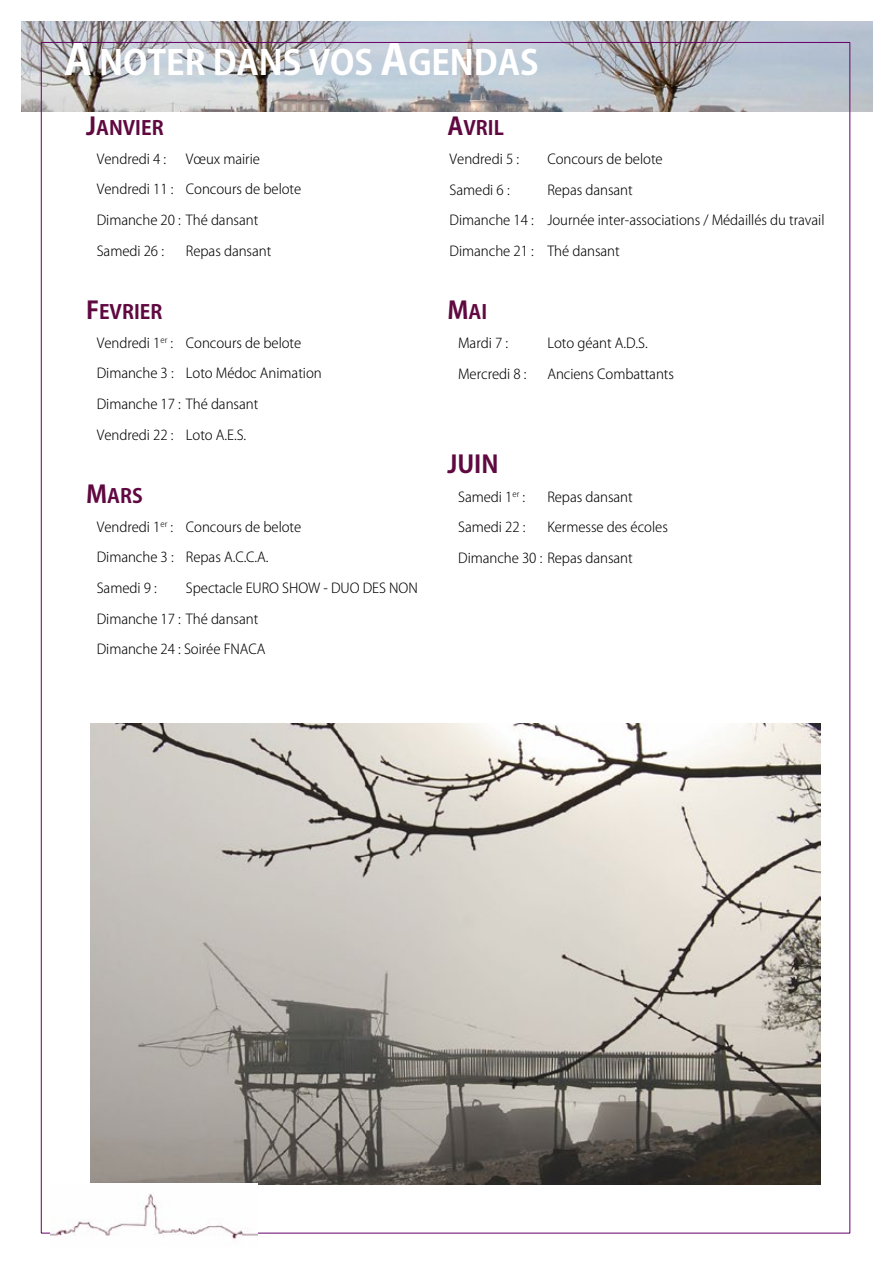
<style>
.page{position:relative;width:894px;height:1263px;background:#fff}
.page>*{position:absolute;margin:0;border:0;box-sizing:border-box;transform-origin:0 0}
.t1{font:700 33.9px "Koz Go Pr 6 N";color:#fff}
.t2{font:700 24.15px "Koz Go Pr 6 N";color:#600941}
.t3{font:700 19.5px "Koz Go Pr 6 N";color:#600941}
.t4{font:300 13.65px "Koz Go Pr 6 N";letter-spacing:-.005em;color:#000}
.s1{font-size:42.15px}
.s2{font-size:24.15px}
</style>
<div class="page">
<img style="left:21px;top:21px;width:850px;height:90px">
<img style="left:91px;top:724px;width:729px;height:460px">
<img style="left:50px;top:1194px;width:207px;height:46px">
<h1 class="t1" style="left:64px;top:43px;width:476px"><span class="s1">A</span> NOTER DANS VOS <span class="s1">A</span>GENDAS</h1>
<h3 class="t3" style="left:86px;top:117px;width:79px"><span class="s2">J</span>ANVIER</h3>
<p class="t4" style="left:97px;top:151px;width:71px">Vendredi 4 :</p>
<p class="t4" style="left:186px;top:151px;width:75px">Vœux mairie</p>
<p class="t4" style="left:97px;top:182px;width:206px">Vendredi 11 : Concours de belote</p>
<p class="t4" style="left:97px;top:212px;width:163px">Dimanche 20 : Thé dansant</p>
<p class="t4" style="left:97px;top:243px;width:69px">Samedi 26 :</p>
<p class="t4" style="left:186px;top:243px;width:87px">Repas dansant</p>
<h3 class="t3" style="left:86px;top:300px;width:78px"><span class="s2">F</span>EVRIER</h3>
<p class="t4" style="left:97px;top:335px;width:206px">Vendredi 1<sup>er</sup> : Concours de belote</p>
<p class="t4" style="left:97px;top:366px;width:226px">Dimanche 3 : Loto Médoc Animation</p>
<p class="t4" style="left:97px;top:396px;width:163px">Dimanche 17 : Thé dansant</p>
<p class="t4" style="left:97px;top:427px;width:151px">Vendredi 22 : Loto A.E.S.</p>
<h3 class="t3" style="left:86px;top:484px;width:58px"><span class="s2">M</span>ARS</h3>
<p class="t4" style="left:97px;top:519px;width:206px">Vendredi 1<sup>er</sup> : Concours de belote</p>
<p class="t4" style="left:97px;top:550px;width:173px">Dimanche 3 : Repas A.C.C.A.</p>
<p class="t4" style="left:97px;top:580px;width:61px">Samedi 9 :</p>
<p class="t4" style="left:186px;top:580px;width:233px">Spectacle EURO SHOW - DUO DES NON</p>
<p class="t4" style="left:97px;top:611px;width:163px">Dimanche 17 : Thé dansant</p>
<p class="t4" style="left:97px;top:641px;width:170px">Dimanche 24 : Soirée FNACA</p>
<h3 class="t3" style="left:447px;top:117px;width:58px"><span class="s2">A</span>VRIL</h3>
<p class="t4" style="left:449px;top:151px;width:71px">Vendredi 5 :</p>
<p class="t4" style="left:547px;top:151px;width:117px">Concours de belote</p>
<p class="t4" style="left:449px;top:182px;width:61px">Samedi 6 :</p>
<p class="t4" style="left:547px;top:182px;width:87px">Repas dansant</p>
<p class="t4" style="left:449px;top:213px;width:376px">Dimanche 14 : Journée inter-associations / Médaillés du travail</p>
<p class="t4" style="left:449px;top:243px;width:171px">Dimanche 21 : Thé dansant</p>
<h3 class="t3" style="left:447px;top:301px;width:41px"><span class="s2">M</span>AI</h3>
<p class="t4" style="left:458px;top:335px;width:51px">Mardi 7 :</p>
<p class="t4" style="left:547px;top:335px;width:102px">Loto géant A.D.S.</p>
<p class="t4" style="left:458px;top:366px;width:70px">Mercredi 8 :</p>
<p class="t4" style="left:547px;top:366px;width:128px">Anciens Combattants</p>
<h2 class="t2" style="left:447px;top:450px;width:53px">JUIN</h2>
<p class="t4" style="left:458px;top:489px;width:69px">Samedi 1<sup>er</sup> :</p>
<p class="t4" style="left:547px;top:489px;width:87px">Repas dansant</p>
<p class="t4" style="left:458px;top:519px;width:69px">Samedi 22 :</p>
<p class="t4" style="left:547px;top:519px;width:122px">Kermesse des écoles</p>
<p class="t4" style="left:458px;top:550px;width:176px">Dimanche 30 : Repas dansant</p>
</div>
